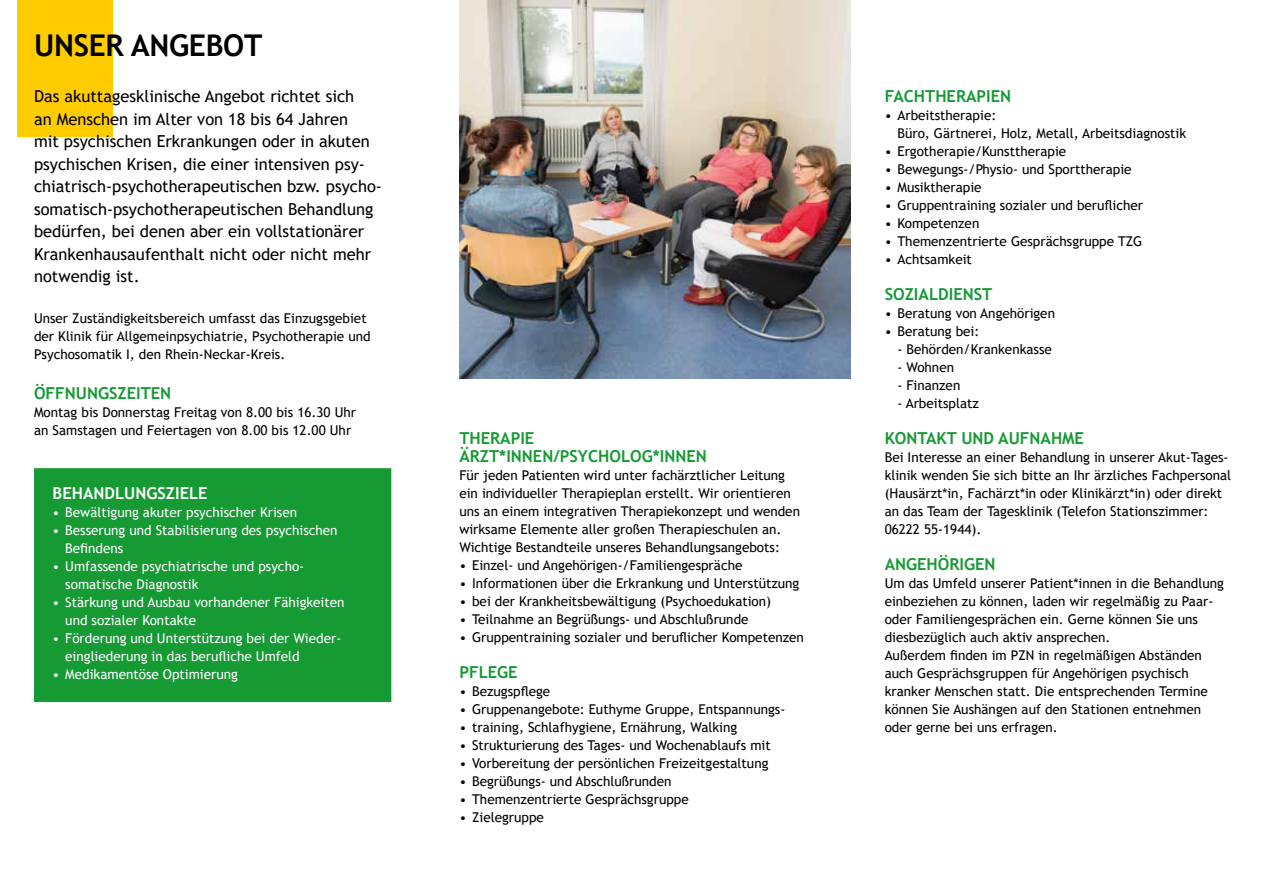
<style>
.page{position:relative;width:1276px;height:893px;background:#fff}
.page>*{position:absolute;margin:0;border:0;box-sizing:border-box;transform-origin:0 0}
.t1{font:700 30px "Trebuchet MS";letter-spacing:-.01em;color:#000}
.t2{font:16.5px/22.5px "Trebuchet MS";color:#000}
.t3{font:700 16.5px/18px "Trebuchet MS";color:#159a34}
.t4{font:700 16.5px "Trebuchet MS";color:#fff}
.t5{font:13.5px/18px "Trebuchet MS";color:#000}
.t6{font:13.5px/18px "Trebuchet MS";color:#fff}
</style>
<div class="page">
<img style="left:459px;top:0;width:391px;height:378px">
<div style="left:35px;top:469px;width:355px;height:232px;background:#159a34"></div>
<div style="left:34px;top:468px;width:357px;height:234px;border:2px solid #159a34"></div>
<div style="left:17px;top:0;width:96px;height:137px;background:#fc0"></div>
<h1 class="t1" style="left:34px;top:27px;width:230px">UNSER ANGEBOT</h1>
<p class="t2" style="left:34px;top:85px;width:349px">Das akuttagesklinische Angebot richtet sich<br>an Menschen im Alter von 18 bis 64 Jahren<br>mit psychischen Erkrankungen oder in akuten psychischen Krisen, die einer intensiven psy&shy;chiatrisch-psychotherapeutischen bzw. psycho&shy;somatisch-psychotherapeutischen Behandlung bedürfen, bei denen aber ein vollstationärer Krankenhausaufenthalt nicht oder nicht mehr notwendig ist.</p>
<p class="t5" style="left:34px;top:309px;width:338px">Unser Zuständigkeitsbereich umfasst das Einzugsgebiet der Klinik für Allgemeinpsychiatrie, Psychotherapie und<br>Psychosomatik I, den Rhein-Neckar-Kreis.</p>
<p class="t3" style="left:34px;top:384px;width:139px">ÖFFNUNGSZEITEN</p>
<p class="t5" style="left:34px;top:403px;width:323px">Montag bis Donnerstag Freitag von 8.00 bis 16.30 Uhr an Samstagen und Feiertagen von 8.00 bis 12.00 Uhr</p>
<p class="t4" style="left:53px;top:483px;width:157px">BEHANDLUNGSZIELE</p>
<p class="t6" style="left:53px;top:503px;width:246px">• Bewältigung akuter psychischer Krisen</p>
<p class="t6" style="left:65px;top:521px;width:274px;text-indent:-13px">• Besserung und Stabilisierung des psychischen<br>Befindens</p>
<p class="t6" style="left:65px;top:557px;width:240px;text-indent:-13px">• Umfassende psychiatrische und psycho&shy;somatische Diagnostik</p>
<p class="t6" style="left:65px;top:593px;width:281px;text-indent:-13px">• Stärkung und Ausbau vorhandener Fähigkeiten und sozialer Kontakte</p>
<p class="t6" style="left:65px;top:629px;width:277px;text-indent:-13px">• Förderung und Unterstützung bei der Wieder&shy;eingliederung in das berufliche Umfeld</p>
<p class="t6" style="left:53px;top:665px;width:187px">• Medikamentöse Optimierung</p>
<p class="t3" style="left:459px;top:429px;width:249px">THERAPIE<br>ÄRZT*INNEN/PSYCHOLOG*INNEN</p>
<p class="t5" style="left:459px;top:466px;width:342px">Für jeden Patienten wird unter fachärztlicher Leitung ein individueller Therapieplan erstellt. Wir orientieren uns an einem integrativen Therapiekonzept und wenden wirksame Elemente aller großen Therapieschulen an.<br>Wichtige Bestandteile unseres Behandlungsangebots:</p>
<p class="t5" style="left:459px;top:556px;width:284px">• Einzel- und Angehörigen-/Familiengespräche</p>
<p class="t5" style="left:459px;top:574px;width:341px">• Informationen über die Erkrankung und Unterstützung</p>
<p class="t5" style="left:459px;top:592px;width:313px">• bei der Krankheitsbewältigung (Psychoedukation)</p>
<p class="t5" style="left:459px;top:610px;width:291px">• Teilnahme an Begrüßungs- und Abschlußrunde</p>
<p class="t5" style="left:459px;top:628px;width:346px">• Gruppentraining sozialer und beruflicher Kompetenzen</p>
<p class="t3" style="left:459px;top:663px;width:60px">PFLEGE</p>
<p class="t5" style="left:459px;top:682px;width:92px">• Bezugspflege</p>
<p class="t5" style="left:459px;top:700px;width:327px">• Gruppenangebote: Euthyme Gruppe, Entspannungs-</p>
<p class="t5" style="left:459px;top:718px;width:279px">• training, Schlafhygiene, Ernährung, Walking</p>
<p class="t5" style="left:459px;top:736px;width:313px">• Strukturierung des Tages- und Wochenablaufs mit</p>
<p class="t5" style="left:459px;top:754px;width:311px">• Vorbereitung der persönlichen Freizeitgestaltung</p>
<p class="t5" style="left:459px;top:772px;width:214px">• Begrüßungs- und Abschlußrunden</p>
<p class="t5" style="left:459px;top:790px;width:231px">• Themenzentrierte Gesprächsgruppe</p>
<p class="t5" style="left:459px;top:808px;width:86px">• Zielegruppe</p>
<p class="t3" style="left:884px;top:87px;width:128px">FACHTHERAPIEN</p>
<p class="t5" style="left:897px;top:106px;width:290px;text-indent:-13px">• Arbeitstherapie:<br>Büro, Gärtnerei, Holz, Metall, Arbeitsdiagnostik</p>
<p class="t5" style="left:884px;top:142px;width:183px">• Ergotherapie/Kunsttherapie</p>
<p class="t5" style="left:884px;top:160px;width:248px">• Bewegungs-/Physio- und Sporttherapie</p>
<p class="t5" style="left:884px;top:178px;width:98px">• Musiktherapie</p>
<p class="t5" style="left:884px;top:196px;width:260px">• Gruppentraining sozialer und beruflicher</p>
<p class="t5" style="left:884px;top:214px;width:96px">• Kompetenzen</p>
<p class="t5" style="left:884px;top:232px;width:259px">• Themenzentrierte Gesprächsgruppe TZG</p>
<p class="t5" style="left:884px;top:250px;width:89px">• Achtsamkeit</p>
<p class="t3" style="left:884px;top:285px;width:109px">SOZIALDIENST</p>
<p class="t5" style="left:884px;top:304px;width:172px">• Beratung von Angehörigen</p>
<p class="t5" style="left:884px;top:322px;width:96px">• Beratung bei:</p>
<p class="t5" style="left:897px;top:340px;width:156px">- Behörden/Krankenkasse</p>
<p class="t5" style="left:897px;top:358px;width:58px">- Wohnen</p>
<p class="t5" style="left:897px;top:376px;width:64px">- Finanzen</p>
<p class="t5" style="left:897px;top:394px;width:83px">- Arbeitsplatz</p>
<p class="t3" style="left:884px;top:429px;width:201px">KONTAKT UND AUFNAHME</p>
<p class="t5" style="left:884px;top:448px;width:348px">Bei Interesse an einer Behandlung in unserer Akut-Tages&shy;klinik wenden Sie sich bitte an Ihr ärzliches Fachpersonal (Hausärzt*in, Fachärzt*in oder Klinikärzt*in) oder direkt an das Team der Tagesklinik (Telefon Stationszimmer:<br>06222 55-1944).</p>
<p class="t3" style="left:884px;top:555px;width:112px">ANGEHÖRIGEN</p>
<p class="t5" style="left:884px;top:574px;width:341px">Um das Umfeld unserer Patient*innen in die Behandlung einbeziehen zu können, laden wir regelmäßig zu Paar&shy;oder Familiengesprächen ein. Gerne können Sie uns diesbezüglich auch aktiv ansprechen.<br>Außerdem finden im PZN in regelmäßigen Abständen auch Gesprächsgruppen für Angehörigen psychisch kranker Menschen statt. Die entsprechenden Termine können Sie Aushängen auf den Stationen entnehmen oder gerne bei uns erfragen.</p>
</div>
